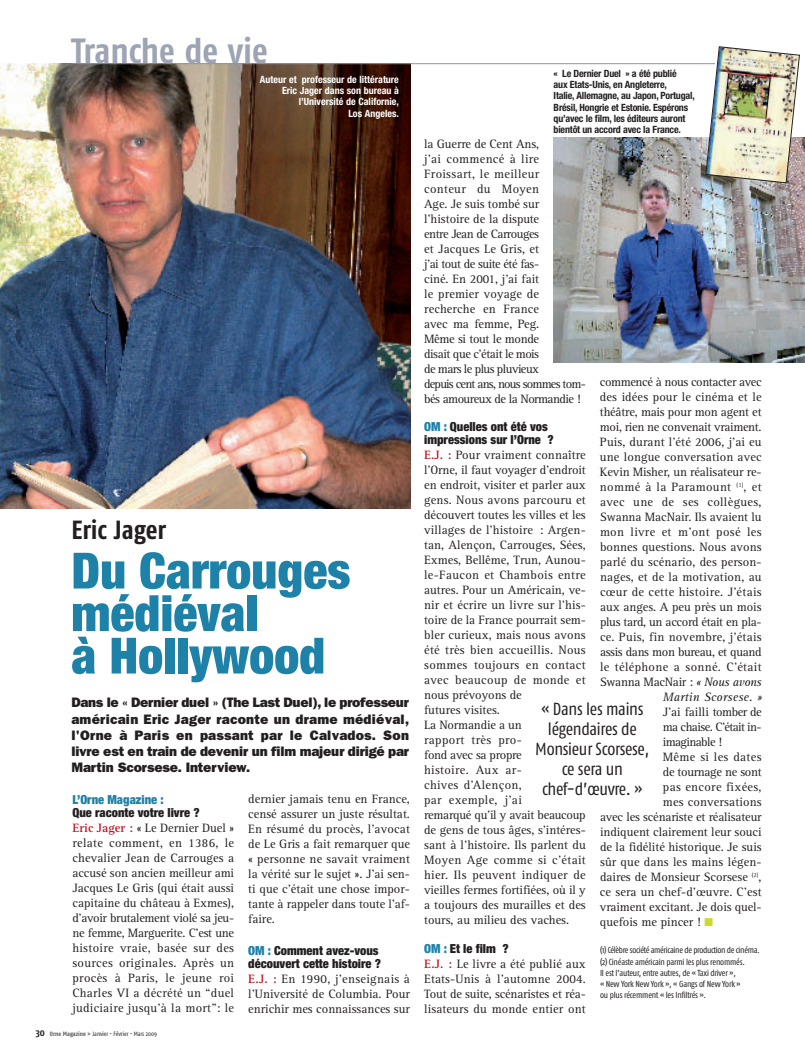
<style>
.page{position:relative;width:805px;height:1062px;background:#fff}
.page>*{position:absolute;margin:0;border:0;box-sizing:border-box;transform-origin:0 0}
.t1{font:900 condensed 50px/42.5px "Helvetica Neue";color:#1d81a8}
.t2{font:700 35px "Fago Co";letter-spacing:-.005em;color:#9da4b4}
.t3{font:700 26.25px "Fago Co";color:#231f20}
.t4{font:17.5px/20px "Fago Co";letter-spacing:-.015em;color:#231f20;text-align:center}
.t5{font:800 13.75px/16.2px "Franklin Gothic";letter-spacing:-.01em;color:#231f20;text-align:justify}
.t6{font:12.5px/15px "Rotis Serif";color:#231f20;text-align:justify}
.t7{font:900 condensed 12.5px/13.8px "Helvetica Neue";color:#231f20}
.t8{font:12.5px "Rotis Serif";letter-spacing:.025em;color:#231f20}
.t9{font:12.5px "Rotis Serif";letter-spacing:-.04em;color:#231f20}
.t10{font:12.5px "Rotis Serif";letter-spacing:-.02em;color:#231f20}
.t11{font:12.5px "Rotis Serif";letter-spacing:-.025em;color:#231f20}
.t12{font:900 condensed 12.5px "Helvetica Neue";color:#1d81a8}
.t13{font:12.5px "Rotis Serif";letter-spacing:-.045em;color:#231f20}
.t14{font:700 condensed 10px/11.2px "Helvetica Neue";letter-spacing:-.02em;color:#231f20}
.t15{font:700 condensed 10px/11.2px "Helvetica Neue";color:#fff;text-align:right}
.t16{font:8.75px/11.2px "Fago Co";letter-spacing:-.02em;color:#231f20}
.t17{font:6.25px "Fago Co";color:#231f20}
.s1{color:#1d81a8}
.s2{font-weight:700;color:#c01121}
.s3{font-style:italic}
.s4{color:#cadb2a}
.s5{font-weight:700;font-size:10px}
.s6{font-weight:700;color:#57585a}
</style>
<div class="page">
<img style="left:0;top:46px;width:804px;height:463px">
<h2 class="t2" style="left:71px;top:38px;width:198px">Tranche de vie</h2>
<p class="t15" style="left:260px;top:74px;width:140px">Auteur et professeur de littérature<br>Eric Jager dans son bureau à l’Université de Californie,<br>Los Angeles.</p>
<p class="t14" style="left:553px;top:69px;width:143px">« Le Dernier Duel » a été publié<br>aux Etats-Unis, en Angleterre,<br>Italie, Allemagne, au Japon, Portugal, Brésil, Hongrie et Estonie. Espérons qu’avec le film, les éditeurs auront bientôt un accord avec la France.</p>
<p class="t6" style="left:424px;top:137px;width:163px;text-align:left">la Guerre de Cent Ans,<br>j'ai commencé à lire<br>Froissart, le meilleur<br>conteur du Moyen<br>Age. Je suis tombé sur l'histoire de la dispute<br>entre Jean de Carrouges<br>et Jacques Le Gris, et<br>j'ai tout de suite été fas-<br>ciné. En 2001, j’ai fait<br>le premier voyage de recherche en France<br>avec ma femme, Peg.<br>Même si tout le monde<br>disait que c’était le mois<br>de mars le plus pluvieux<br>depuis cent ans, nous sommes tom&shy;bés amoureux de la Normandie !</p>
<p class="t7" style="left:424px;top:420px;width:131px"><span class="s1">OM :</span> Quelles ont été vos impressions sur l’Orne ?</p>
<p class="t6" style="left:424px;top:449px;width:163px;text-align:left"><span class="s2">E.J. :</span> Pour vraiment connaître l’Orne, il faut voyager d’endroit en endroit, visiter et parler aux gens. Nous avons parcouru et découvert toutes les villes et les villages de l’histoire : Argen&shy;tan, Alençon, Carrouges, Sées,<br>Exmes, Bellême, Trun, Aunou&shy;le-Faucon et Chambois entre autres. Pour un Américain, ve&shy;nir et écrire un livre sur l’his&shy;toire de la France pourrait sem&shy;bler curieux, mais nous avons été très bien accueillis. Nous sommes toujours en contact avec beaucoup de monde et nous prévoyons de<br>futures visites.<br>La Normandie a un<br>rapport très pro-<br>fond avec sa propre<br>histoire. Aux ar-<br>chives d’Alençon,<br>par exemple, j'ai<br>remarqué qu'il y avait beaucoup de gens de tous âges, s'intéres&shy;sant à l’histoire. Ils parlent du<br>Moyen Age comme si c’était hier. Ils peuvent indiquer de vieilles fermes fortifiées, où il y a toujours des murailles et des tours, au milieu des vaches.</p>
<p class="t7" style="left:424px;top:943px;width:86px"><span class="s1">OM :</span> Et le film ?</p>
<p class="t6" style="left:424px;top:957px;width:163px"><span class="s2">E.J. :</span> Le livre a été publié aux Etats-Unis à l’automne 2004.<br>Tout de suite, scénaristes et réa&shy;lisateurs du monde entier ont</p>
<p class="t6" style="left:599px;top:375px;width:163px;text-align:right">commencé à nous contacter avec des idées pour le cinéma et le théâtre, mais pour mon agent et moi, rien ne convenait vraiment.<br>Puis, durant l'été 2006, j’ai eu une longue conversation avec<br>Kevin Misher, un réalisateur re&shy;nommé à la Paramount <sup>(1)</sup>, et avec une de ses collègues,<br>Swanna MacNair. Ils avaient lu mon livre et m’ont posé les bonnes questions. Nous avons parlé du scénario, des person&shy;nages, et de la motivation, au cœur de cette histoire. J’étais aux anges. A peu près un mois plus tard, un accord était en pla&shy;ce. Puis, fin novembre, j’étais assis dans mon bureau, et quand le téléphone a sonné. C’était<br>Swanna MacNair : <span class="s3">« Nous avons<br>Martin Scorsese. »</span></p>
<p class="t10" style="left:662px;top:707px;width:100px">J’ai failli tomber de</p>
<p class="t9" style="left:662px;top:722px;width:100px">ma chaise. C’était in-</p>
<p class="t13" style="left:662px;top:737px;width:61px">imaginable !</p>
<p class="t8" style="left:662px;top:752px;width:100px">Même si les dates</p>
<p class="t11" style="left:662px;top:767px;width:100px">de tournage ne sont</p>
<p class="t8" style="left:662px;top:782px;width:100px">pas encore fixées,</p>
<p class="t6" style="left:662px;top:795px;width:100px">mes conversations</p>
<p class="t6" style="left:599px;top:810px;width:163px">avec les scénariste et réalisateur</p>
<p class="t6" style="left:599px;top:825px;width:163px">indiquent clairement leur souci</p>
<p class="t6" style="left:599px;top:840px;width:163px">de la fidélité historique. Je suis</p>
<p class="t6" style="left:599px;top:855px;width:163px">sûr que dans les mains légen-</p>
<p class="t6" style="left:599px;top:870px;width:163px">daires de Monsieur Scorsese <sup>(2)</sup>,</p>
<p class="t6" style="left:599px;top:885px;width:163px">ce sera un chef-d’œuvre. C’est</p>
<p class="t6" style="left:599px;top:900px;width:163px">vraiment excitant. Je dois quel-</p>
<p class="t6" style="left:599px;top:915px;width:115px">quefois me pincer ! <span class="s4">■</span></p>
<p class="t16" style="left:599px;top:945px;width:161px">(1) Célèbre société américaine de production de cinéma. (2) Cinéaste américain parmi les plus renommés.<br>Il est l’auteur, entre autres, de « Taxi driver »,<br>« New York New York », « Gangs of New York »<br>ou plus récemment « les Infiltrés ».</p>
<h3 class="t3" style="left:71px;top:520px;width:96px">Eric Jager</h3>
<h1 class="t1" style="left:71px;top:554px;width:280px">Du Carrouges médiéval<br>à Hollywood</h1>
<p class="t5" style="left:71px;top:695px;width:339px">Dans le « Dernier duel » (The Last Duel), le professeur américain Eric Jager raconte un drame médiéval, l'Orne à Paris en passant par le Calvados. Son livre est en train de devenir un film majeur dirigé par Martin Scorsese. Interview.</p>
<h3 class="t4" style="left:535px;top:700px;width:116px">« Dans les mains légendaires de<br>Monsieur Scorsese, ce sera un chef-d’œuvre. »</h3>
<p class="t12" style="left:72px;top:795px;width:93px">L’Orne Magazine :</p>
<p class="t7" style="left:72px;top:807px;width:129px">Que raconte votre livre ?</p>
<p class="t6" style="left:72px;top:822px;width:163px"><span class="s2">Eric Jager :</span> « Le Dernier Duel » relate comment, en 1386, le chevalier Jean de Carrouges a accusé son ancien meilleur ami Jacques Le Gris (qui était aussi capitaine du château à Exmes), d'avoir brutalement violé sa jeu&shy;ne femme, Marguerite. C'est une histoire vraie, basée sur des sources originales. Après un procès à Paris, le jeune roi Charles VI a décrété un “duel judiciaire jusqu'à la mort”: le</p>
<p class="t6" style="left:248px;top:793px;width:163px">dernier jamais tenu en France, censé assurer un juste résultat.<br>En résumé du procès, l'avocat de Le Gris a fait remarquer que « personne ne savait vraiment la vérité sur le sujet ». J'ai sen&shy;ti que c'était une chose impor&shy;tante à rappeler dans toute l'af&shy;faire.</p>
<p class="t7" style="left:248px;top:944px;width:134px"><span class="s1">OM :</span> Comment avez-vous découvert cette histoire ?</p>
<p class="t6" style="left:248px;top:973px;width:163px"><span class="s2">E.J. :</span> En 1990, j'enseignais à l'Université de Columbia. Pour enrichir mes connaissances sur</p>
<p class="t17" style="left:36px;top:1032px;width:123px"><span class="s5">30</span> <span class="s6">Orne Magazine &gt;</span> Janvier • Février • Mars 2009</p>
</div>
